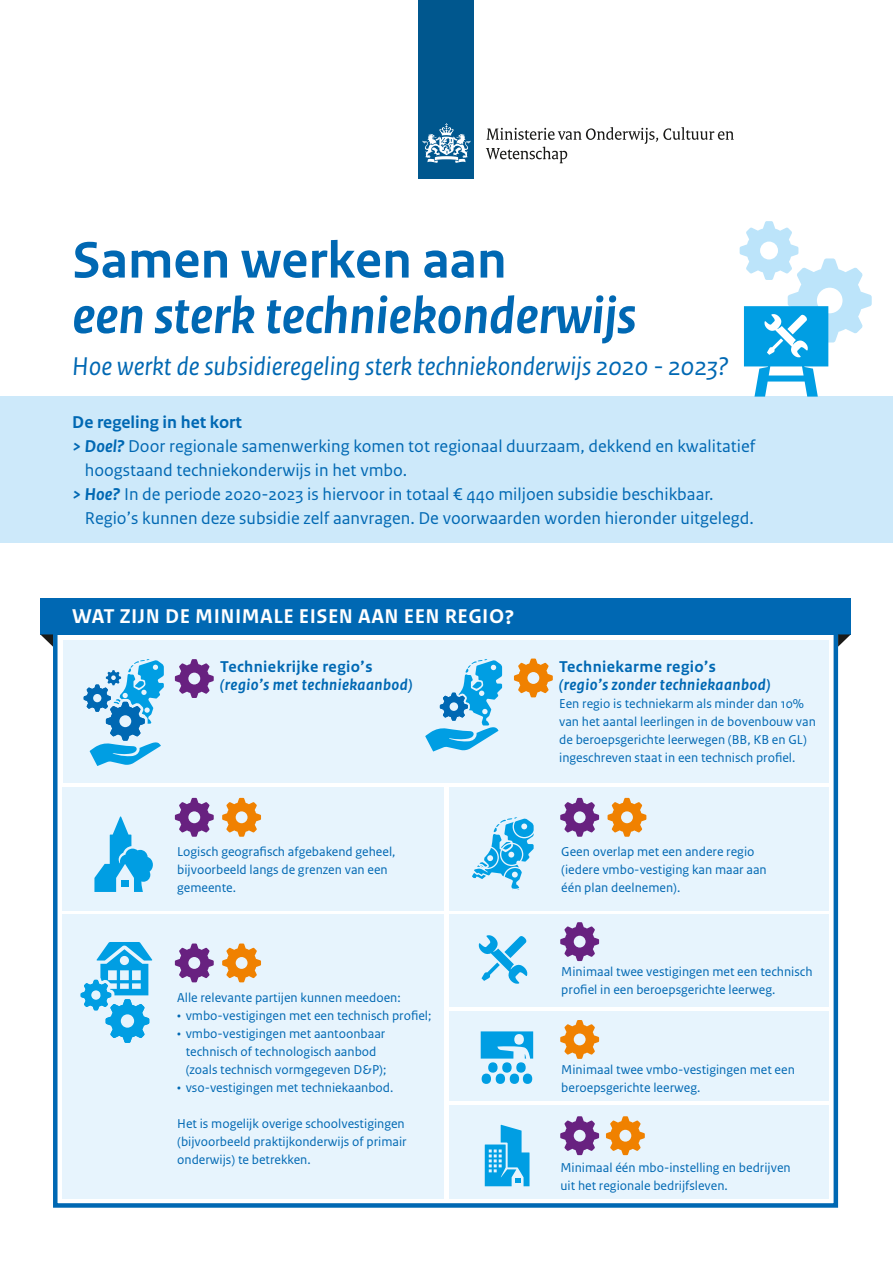
<style>
.page{position:relative;width:893px;height:1263px;background:#fff}
.page>*{position:absolute;margin:0;border:0;box-sizing:border-box;transform-origin:0 0}
.t1{font:italic 700 54px "Rijksoverheid Sans Text";color:#0068b3}
.t2{font:700 54px "Rijksoverheid Sans Text";color:#0068b3}
.t3{font:italic 27px "Rijksoverheid Sans Text";color:#0068b3}
.t4{font:700 21px "Rijksoverheid Sans Text";letter-spacing:.025em;color:#fff}
.t5{font:18px "Rijksoverheid Sans Text";color:#0068b3}
.t6{font:700 18px "Rijksoverheid Sans Text";color:#0068b3}
.t7{font:italic 700 16.5px "Rijksoverheid Sans Text";letter-spacing:.025em;color:#0068b3}
.t8{font:700 16.5px "Rijksoverheid Sans Text";letter-spacing:.025em;color:#0068b3}
.t9{font:13.5px/18px "Rijksoverheid Sans Text";color:#0068b3}
.s1{font-weight:700;font-style:italic}
</style>
<div class="page">
<div style="left:0;top:396px;width:893px;height:147px;background:#cde9fa"></div>
<div style="left:419px;top:0;width:55px;height:179px;background:#00578e"></div>
<svg style="left:423px;top:123px;width:47px;height:40px"></svg>
<svg style="left:486px;top:127px;width:248px;height:36px"></svg>
<svg style="left:740px;top:221px;width:132px;height:176px"></svg>
<div style="left:53px;top:596px;width:785px;height:612px;border:4px solid #0068b3"></div>
<div style="left:40px;top:598px;width:811px;height:36px;background:#0068b3"></div>
<svg style="left:40px;top:634px;width:13px;height:13px"></svg>
<svg style="left:838px;top:634px;width:13px;height:13px"></svg>
<div style="left:63px;top:640px;width:381px;height:142px;background:#e7f4fd"></div>
<div style="left:63px;top:787px;width:381px;height:123px;background:#e7f4fd"></div>
<div style="left:63px;top:914px;width:381px;height:284px;background:#e7f4fd"></div>
<div style="left:449px;top:787px;width:379px;height:123px;background:#e7f4fd"></div>
<div style="left:440px;top:640px;width:388px;height:142px;background:#e7f4fd"></div>
<div style="left:449px;top:914px;width:379px;height:93px;background:#e7f4fd"></div>
<div style="left:449px;top:1012px;width:379px;height:89px;background:#e7f4fd"></div>
<div style="left:449px;top:1105px;width:379px;height:93px;background:#e7f4fd"></div>
<svg style="left:472px;top:817px;width:62px;height:73px"></svg>
<div style="left:500px;top:843px;width:23px;height:23px;border:1px solid #e7f4fd;border-radius:50%"></div>
<div style="left:513px;top:815px;width:23px;height:23px;border:1px solid #e7f4fd;border-radius:50%"></div>
<div style="left:475px;top:846px;width:24px;height:23px;border:1px solid #e7f4fd;border-radius:50%"></div>
<div style="left:503px;top:867px;width:24px;height:23px;border:1px solid #e7f4fd;border-radius:50%"></div>
<svg style="left:94px;top:816px;width:59px;height:76px"></svg>
<div style="left:121px;top:880px;width:8px;height:7px;background:#009ee3"></div>
<svg style="left:478px;top:935px;width:50px;height:49px"></svg>
<svg style="left:481px;top:1031px;width:52px;height:27px"></svg>
<div style="left:482px;top:1073px;width:9px;height:11px;background:#009ee3;border-radius:50%"></div>
<div style="left:496px;top:1073px;width:9px;height:11px;background:#009ee3;border-radius:50%"></div>
<div style="left:488px;top:1062px;width:10px;height:11px;background:#009ee3;border-radius:50%"></div>
<div style="left:502px;top:1062px;width:10px;height:11px;background:#009ee3;border-radius:50%"></div>
<div style="left:516px;top:1062px;width:10px;height:11px;background:#009ee3;border-radius:50%"></div>
<div style="left:510px;top:1073px;width:9px;height:11px;background:#009ee3;border-radius:50%"></div>
<div style="left:523px;top:1073px;width:9px;height:11px;background:#009ee3;border-radius:50%"></div>
<svg style="left:80px;top:942px;width:73px;height:101px"></svg>
<svg style="left:485px;top:1125px;width:44px;height:61px"></svg>
<svg style="left:425px;top:659px;width:77px;height:92px"></svg>
<svg style="left:83px;top:659px;width:81px;height:107px"></svg>
<svg style="left:175px;top:659px;width:39px;height:39px"></svg>
<svg style="left:175px;top:798px;width:39px;height:39px"></svg>
<svg style="left:175px;top:943px;width:39px;height:39px"></svg>
<svg style="left:560px;top:798px;width:39px;height:39px"></svg>
<svg style="left:560px;top:922px;width:39px;height:39px"></svg>
<svg style="left:560px;top:1020px;width:39px;height:39px"></svg>
<svg style="left:560px;top:1116px;width:39px;height:39px"></svg>
<svg style="left:606px;top:1116px;width:39px;height:39px"></svg>
<svg style="left:222px;top:798px;width:39px;height:39px"></svg>
<svg style="left:222px;top:943px;width:39px;height:39px"></svg>
<svg style="left:608px;top:798px;width:38px;height:39px"></svg>
<svg style="left:514px;top:658px;width:39px;height:39px"></svg>
<h1 class="t2" style="left:72px;top:229px;width:436px">Samen werken aan</h1>
<h1 class="t1" style="left:72px;top:285px;width:565px">een sterk techniekonderwijs</h1>
<h2 class="t3" style="left:72px;top:351px;width:658px">Hoe werkt de subsidieregeling sterk techniekonderwijs 2020 - 2023?</h2>
<h3 class="t6" style="left:72px;top:412px;width:171px">De regeling in het kort</h3>
<h3 class="t5" style="left:72px;top:436px;width:685px"><span class="s1">&gt; Doel?</span> Door regionale samenwerking komen tot regionaal duurzaam, dekkend en kwalitatief</h3>
<h3 class="t5" style="left:85px;top:460px;width:324px">hoogstaand techniekonderwijs in het vmbo.</h3>
<h3 class="t5" style="left:72px;top:484px;width:643px"><span class="s1">&gt; Hoe?</span> In de periode 2020-2023 is hiervoor in totaal € 440 miljoen subsidie beschikbaar.</h3>
<h3 class="t5" style="left:85px;top:508px;width:670px">Regio’s kunnen deze subsidie zelf aanvragen. De voorwaarden worden hieronder uitgelegd.</h3>
<h3 class="t4" style="left:72px;top:604px;width:444px">WAT ZIJN DE MINIMALE EISEN AAN EEN REGIO?</h3>
<p class="t8" style="left:220px;top:658px;width:154px">Techniekrijke regio’s</p>
<p class="t7" style="left:220px;top:676px;width:194px">(regio’s met techniekaanbod)</p>
<p class="t8" style="left:559px;top:658px;width:158px">Techniekarme regio’s</p>
<p class="t7" style="left:559px;top:676px;width:213px">(regio’s zonder techniekaanbod)</p>
<p class="t9" style="left:559px;top:695px;width:258px">Een regio is techniekarm als minder dan 10% van het aantal leerlingen in de bovenbouw van de beroepsgerichte leerwegen (BB, KB en GL) ingeschreven staat in een technisch profiel.</p>
<p class="t9" style="left:177px;top:843px;width:220px">Logisch geografisch afgebakend geheel, bijvoorbeeld langs de grenzen van een gemeente.</p>
<p class="t9" style="left:561px;top:843px;width:207px">Geen overlap met een andere regio (iedere vmbo-vestiging kan maar aan één plan deelnemen).</p>
<p class="t9" style="left:177px;top:988px;width:225px">Alle relevante partijen kunnen meedoen:</p>
<p class="t9" style="left:177px;top:1006px;width:256px">• vmbo-vestigingen met een technisch profiel;</p>
<p class="t9" style="left:186px;top:1024px;width:202px;text-indent:-9px">• vmbo-vestigingen met aantoonbaar technisch of technologisch aanbod (zoals technisch vormgegeven D&amp;P);</p>
<p class="t9" style="left:177px;top:1078px;width:218px">• vso-vestigingen met techniekaanbod.</p>
<p class="t9" style="left:177px;top:1114px;width:231px">Het is mogelijk overige schoolvestigingen (bijvoorbeeld praktijkonderwijs of primair onderwijs) te betrekken.</p>
<p class="t9" style="left:561px;top:963px;width:253px">Minimaal twee vestigingen met een technisch profiel in een beroepsgerichte leerweg.</p>
<p class="t9" style="left:561px;top:1061px;width:235px">Minimaal twee vmbo-vestigingen met een beroepsgerichte leerweg.</p>
<p class="t9" style="left:560px;top:1159px;width:232px">Minimaal één mbo-instelling en bedrijven uit het regionale bedrijfsleven.</p>
</div>
